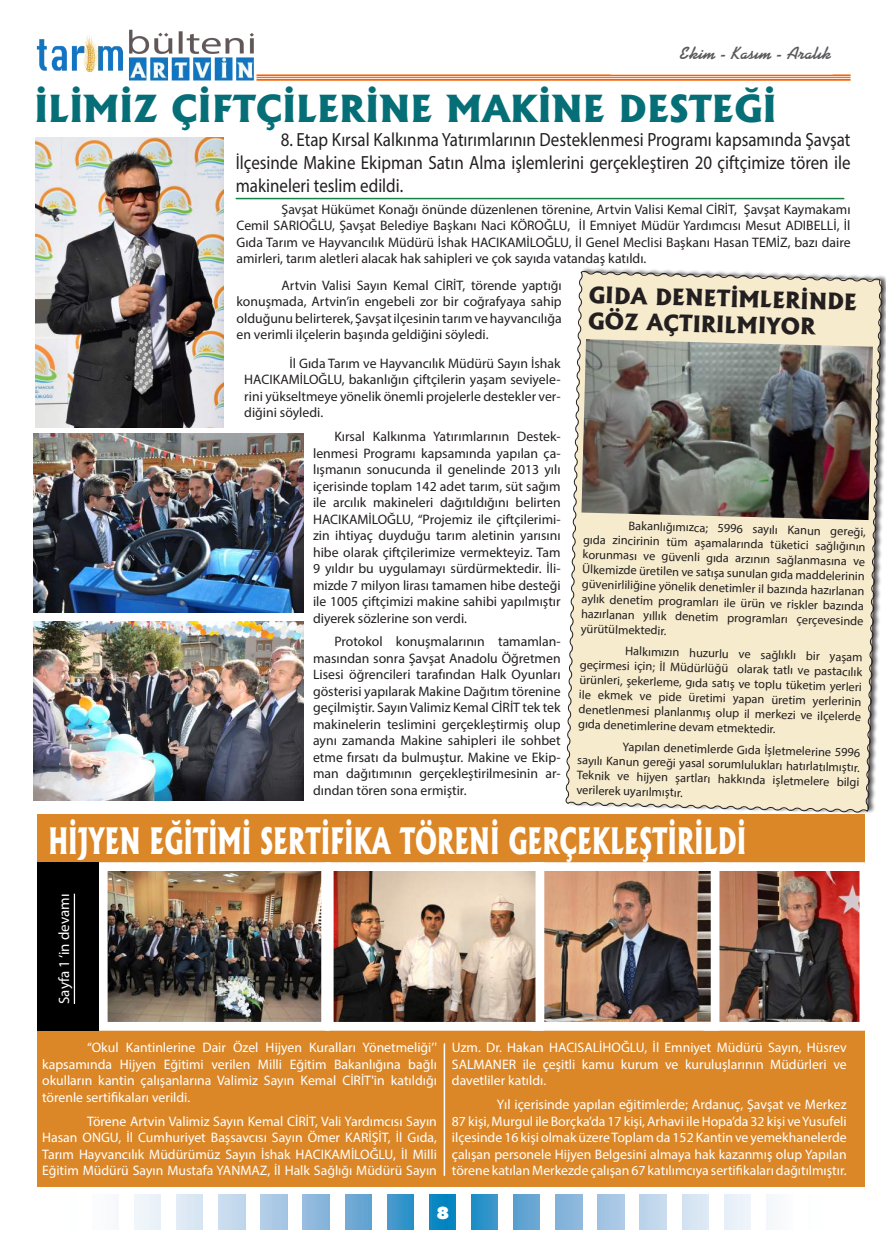
<style>
.page{position:relative;width:886px;height:1241px;background:#fff}
.page>*{position:absolute;margin:0;border:0;box-sizing:border-box;transform-origin:0 0}
.t1{font:800 35.62px "Albertus";color:#056e77}
.t2{font:800 34.88px "Albertus";color:#fff;scale:.7 1}
.t3{font:800 21.62px/26.1px "Albertus";color:#231f20}
.t4{font:19.12px/22.9px "Myriad Pro";color:#231f20;text-align:justify;scale:.89 1}
.t5{font:700 17.5px "Kaufmann BT";color:#5a5a5d}
.t6{font:800 16.25px "Futura";color:#fff}
.t7{font:15px "Myriad Pro";color:#fff}
.t8{font:13.75px/16.5px "Myriad Pro";color:#231f20;text-align:justify}
.t9{font:13.75px/16.5px "Myriad Pro";color:#fff;text-align:justify}
.t10{font:12.38px/14.8px "Myriad Pro";color:#231f20;text-align:justify}
</style>
<div class="page">
<img style="left:36px;top:29px;width:221px;height:52px">
<hr style="left:256px;top:74px;width:594px;height:2px;background:#f66201">
<hr style="left:256px;top:77px;width:594px;height:1px;background:#f66201">
<hr style="left:256px;top:79px;width:594px;height:2px;background:#f66201">
<svg style="left:429px;top:1194px;width:27px;height:34px"></svg>
<svg style="left:471px;top:1194px;width:27px;height:34px"></svg>
<div style="left:387px;top:1194px;width:26px;height:34px;background:linear-gradient(to right,#4e9acd,#2691c7)"></div>
<div style="left:513px;top:1194px;width:27px;height:34px;background:#63a4d2"></div>
<div style="left:345px;top:1194px;width:26px;height:34px;background:#69a6d3"></div>
<div style="left:640px;top:1194px;width:26px;height:34px;background:#c1d7ed"></div>
<div style="left:682px;top:1194px;width:26px;height:34px;background:#d8e6f3"></div>
<div style="left:598px;top:1194px;width:26px;height:34px;background:#a6c7e4"></div>
<div style="left:724px;top:1194px;width:27px;height:34px;background:#ebf2f9"></div>
<div style="left:556px;top:1194px;width:26px;height:34px;background:#88b5dc"></div>
<div style="left:219px;top:1194px;width:26px;height:34px;background:#c5daed"></div>
<div style="left:261px;top:1194px;width:26px;height:34px;background:#abc9e5"></div>
<div style="left:176px;top:1194px;width:27px;height:34px;background:#dbe8f4"></div>
<div style="left:303px;top:1194px;width:26px;height:34px;background:#8db8dd"></div>
<div style="left:134px;top:1194px;width:27px;height:34px;background:#edf4fa"></div>
<div style="left:92px;top:1194px;width:27px;height:34px;background:#fafbfd"></div>
<div style="left:766px;top:1194px;width:27px;height:34px;background:#f7f9fc"></div>
<div style="left:38px;top:814px;width:827px;height:372px;background:#dc8727"></div>
<img style="left:719px;top:872px;width:139px;height:148px">
<div style="left:703px;top:862px;width:165px;height:168px;border:9px solid #fff"></div>
<img style="left:544px;top:872px;width:165px;height:148px">
<div style="left:531px;top:862px;width:188px;height:168px;border:9px solid #fff"></div>
<img style="left:109px;top:872px;width:211px;height:148px">
<div style="left:99px;top:862px;width:231px;height:168px;border:9px solid #fff"></div>
<img style="left:335px;top:872px;width:199px;height:148px">
<div style="left:325px;top:862px;width:219px;height:168px;border:9px solid #fff"></div>
<div style="left:38px;top:862px;width:61px;height:168px;background:#000"></div>
<hr style="left:74px;top:893px;width:1px;height:110px;background:#fff">
<svg style="left:443px;top:1043px;width:2px;height:132px"></svg>
<svg style="left:565px;top:270px;width:319px;height:543px;background:#f1e6cc"></svg>
<img style="left:581px;top:339px;width:292px;height:181px">
<img style="left:35px;top:138px;width:189px;height:289px">
<img style="left:34px;top:434px;width:269px;height:178px">
<img style="left:34px;top:621px;width:269px;height:179px">
<svg style="left:235px;top:198px;width:610px;height:1px"></svg>
<p class="t5" style="left:679px;top:43px;width:154px">Ekim - Kasım - Aralık</p>
<h1 class="t1" style="left:34px;top:86px;width:744px">İLİMİZ ÇİFTÇİLERİNE MAKİNE DESTEĞİ</h1>
<h3 class="t4" style="left:236px;top:128px;width:692px;text-indent:45px">8. Etap Kırsal Kalkınma Yatırımlarının Desteklenmesi Programı kapsamında Şavşat İlçesinde Makine Ekipman Satın Alma işlemlerini gerçekleştiren 20 çiftçimize tören ile makineleri teslim edildi.</h3>
<p class="t8" style="left:236px;top:200px;width:615px;text-indent:45px">Şavşat Hükümet Konağı önünde düzenlenen törenine, Artvin Valisi Kemal CİRİT, Şavşat Kaymakamı Cemil SARIOĞLU, Şavşat Belediye Başkanı Naci KÖROĞLU, İl Emniyet Müdür Yardımcısı Mesut ADIBELLİ, İl Gıda Tarım ve Hayvancılık Müdürü İshak HACIKAMİLOĞLU, İl Genel Meclisi Başkanı Hasan TEMİZ, bazı daire amirleri, tarım aletleri alacak hak sahipleri ve çok sayıda vatandaş katıldı.</p>
<p class="t8" style="left:236px;top:276px;width:327px;text-indent:45px">Artvin Valisi Sayın Kemal CİRİT, törende yaptığı konuşmada, Artvin’in engebeli zor bir coğrafyaya sahip olduğunu belirterek, Şavşat ilçesinin tarım ve hayvancılığa en verimli ilçelerin başında geldiğini söyledi.</p>
<p class="t8" style="left:244px;top:355px;width:318px;text-indent:45px">İl Gıda Tarım ve Hayvancılık Müdürü Sayın İshak HACIKAMİLOĞLU, bakanlığın çiftçilerin yaşam seviyele&shy;rini yükseltmeye yönelik önemli projelerle destekler ver&shy;diğini söyledi.</p>
<p class="t8" style="left:313px;top:428px;width:249px;text-indent:21px">Kırsal Kalkınma Yatırımlarının Destek&shy;lenmesi Programı kapsamında yapılan ça&shy;lışmanın sonucunda il genelinde 2013 yılı içerisinde toplam 142 adet tarım, süt sağım ile arcılık makineleri dağıtıldığını belirten HACIKAMİLOĞLU, “Projemiz ile çiftçilerimi&shy;zin ihtiyaç duyduğu tarım aletinin yarısını hibe olarak çiftçilerimize vermekteyiz. Tam 9 yıldır bu uygulamayı sürdürmektedir. İli&shy;mizde 7 milyon lirası tamamen hibe desteği ile 1005 çiftçimizi makine sahibi yapılmıştır diyerek sözlerine son verdi.</p>
<p class="t8" style="left:313px;top:633px;width:249px;text-indent:21px">Protokol konuşmalarının tamamlan&shy;masından sonra Şavşat Anadolu Öğretmen Lisesi öğrencileri tarafından Halk Oyunları gösterisi yapılarak Makine Dağıtım törenine geçilmiştir. Sayın Valimiz Kemal CİRİT tek tek makinelerin teslimini gerçekleştirmiş olup aynı zamanda Makine sahipleri ile sohbet etme fırsatı da bulmuştur. Makine ve Ekip&shy;man dağıtımının gerçekleştirilmesinin ar&shy;dından tören sona ermiştir.</p>
<h3 class="t3" style="left:589px;top:280px;width:270px;rotate:2deg">GIDA DENETİMLERİNDE<br>GÖZ AÇTIRILMIYOR</h3>
<p class="t10" style="left:583px;top:518px;width:285px;text-indent:46px;rotate:1deg">Bakanlığımızca; 5996 sayılı Kanun gereği, gıda zincirinin tüm aşamalarında tüketici sağlığının korunması ve güvenli gıda arzının sağlanmasına ve Ülkemizde üretilen ve satışa sunulan gıda maddelerinin güvenirliliğine yönelik denetimler il bazında hazırlanan aylık denetim programları ile ürün ve riskler bazında hazırlanan yıllık denetim programları çerçevesinde yürütülmektedir.</p>
<p class="t10" style="left:580px;top:643px;width:285px;text-indent:46px;rotate:1deg">Halkımızın huzurlu ve sağlıklı bir yaşam geçirmesi için; İl Müdürlüğü olarak tatlı ve pastacılık ürünleri, şekerleme, gıda satış ve toplu tüketim yerleri ile ekmek ve pide üretimi yapan üretim yerlerinin denetlenmesi planlanmış olup il merkezi ve ilçelerde gıda denetimlerine devam etmektedir.</p>
<p class="t10" style="left:577px;top:739px;width:284px;text-indent:45px;rotate:1deg">Yapılan denetimlerde Gıda İşletmelerine 5996 sayılı Kanun gereği yasal sorumlulukları hatırlatılmıştır.<br>Teknik ve hijyen şartları hakkında işletmelere bilgi verilerek uyarılmıştır.</p>
<h2 class="t2" style="left:48px;top:818px;width:998px">HİJYEN EĞİTİMİ SERTİFİKA TÖRENİ GERÇEKLEŞTİRİLDİ</h2>
<p class="t7" style="left:55px;top:1003px;width:112px;rotate:-90deg">Sayfa 1 ‘in devamı</p>
<p class="t9" style="left:42px;top:1039px;width:396px;text-indent:45px">“Okul Kantinlerine Dair Özel Hijyen Kuralları Yönetmeliği’' kapsamında Hijyen Eğitimi verilen Milli Eğitim Bakanlığına bağlı okulların kantin çalışanlarına Valimiz Sayın Kemal CİRİT'in katıldığı törenle sertifikaları verildi.</p>
<p class="t9" style="left:42px;top:1112px;width:396px;text-indent:45px">Törene Artvin Valimiz Sayın Kemal CİRİT, Vali Yardımcısı Sayın Hasan ONGU, İl Cumhuriyet Başsavcısı Sayın Ömer KARİŞİT, İl Gıda, Tarım Hayvancılık Müdürümüz Sayın İshak HACIKAMİLOĞLU, İl Milli Eğitim Müdürü Sayın Mustafa YANMAZ, İl Halk Sağlığı Müdürü Sayın</p>
<p class="t9" style="left:452px;top:1039px;width:396px">Uzm. Dr. Hakan HACISALİHOĞLU, İl Emniyet Müdürü Sayın, Hüsrev SALMANER ile çeşitli kamu kurum ve kuruluşlarının Müdürleri ve davetliler katıldı.</p>
<p class="t9" style="left:452px;top:1095px;width:396px;text-indent:45px">Yıl içerisinde yapılan eğitimlerde; Ardanuç, Şavşat ve Merkez 87 kişi, Murgul ile Borçka’da 17 kişi, Arhavi ile Hopa’da 32 kişi ve Yusufeli ilçesinde 16 kişi olmak üzere Toplam da 152 Kantin ve yemekhanelerde çalışan personele Hijyen Belgesini almaya hak kazanmış olup Yapılan törene katılan Merkezde çalışan 67 katılımcıya sertifikaları dağıtılmıştır.</p>
<p class="t6" style="left:436px;top:1201px;width:15px">8</p>
</div>
